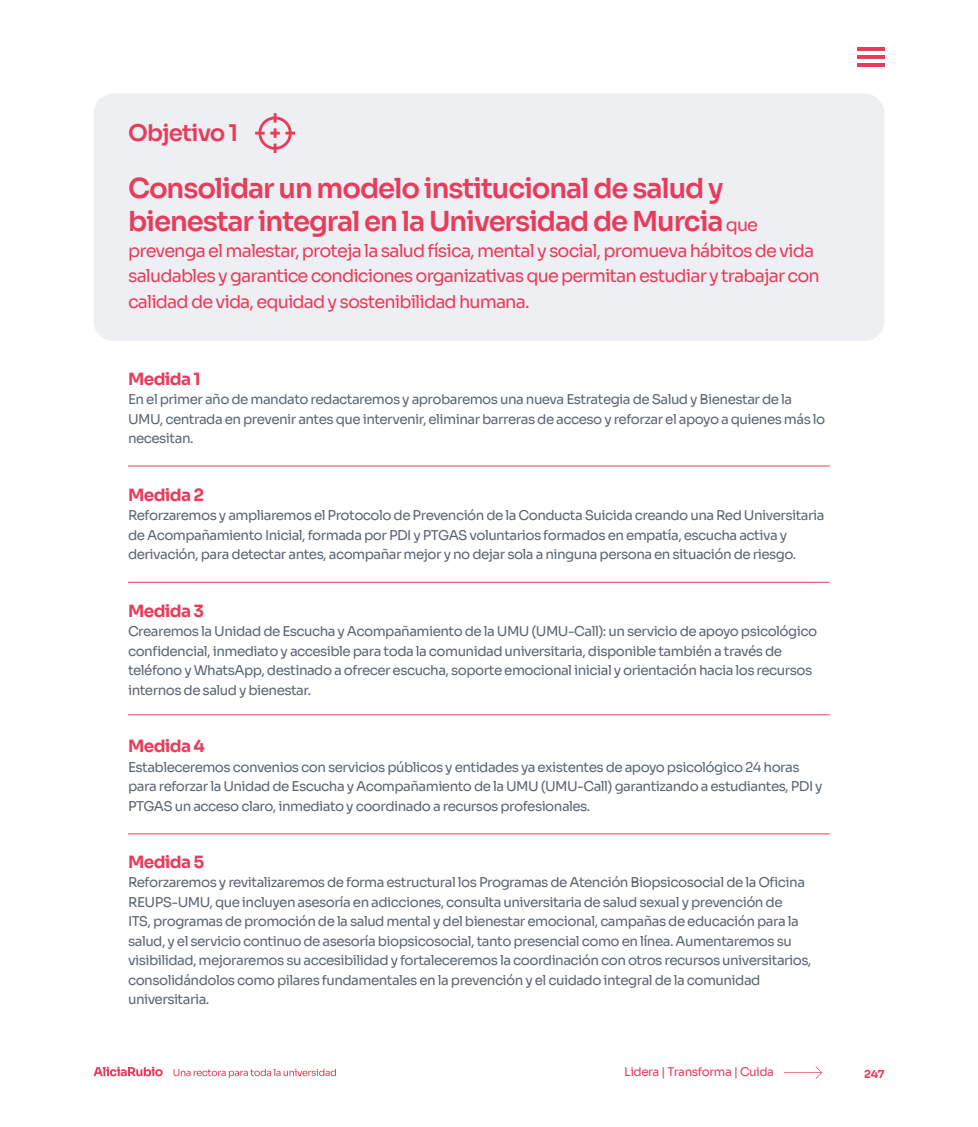
<style>
.page{position:relative;width:978px;height:1127px;background:#fff}
.page>*{position:absolute;margin:0;border:0;box-sizing:border-box;transform-origin:0 0}
.t1{font:600 27.6px/32.7px "Sora";letter-spacing:-.04em;color:#e83c5c}
.t2{font:600 22.95px "Sora";letter-spacing:-.04em;color:#e83c5c}
.t3{font:17.7px/25.5px "Sora";letter-spacing:-.05em;color:#e83c5c}
.t4{font:700 16.95px "Sora";letter-spacing:-.04em;color:#e83c5c}
.t5{font:13.5px/19.5px "Sora";letter-spacing:-.04em;color:#596471}
.t6{font:12px "Sora";letter-spacing:-.04em;color:#e83c5c}
.t7{font:700 10.95px "Sora";color:#e83c5c}
.s1{font-weight:400;font-size:17.7px}
</style>
<div class="page">
<svg style="left:94px;top:1066px;width:69px;height:10px"></svg>
<svg style="left:173px;top:1069px;width:163px;height:9px"></svg>
<svg style="left:784px;top:1066px;width:38px;height:13px"></svg>
<hr style="left:857px;top:47px;width:27px;height:4px;background:#e83c5c">
<hr style="left:857px;top:55px;width:27px;height:4px;background:#e83c5c">
<hr style="left:857px;top:63px;width:27px;height:4px;background:#e83c5c">
<div style="left:94px;top:94px;width:790px;height:247px;background:#edeff2;border-radius:20px"></div>
<svg style="left:255px;top:113px;width:40px;height:40px"></svg>
<hr style="left:128px;top:466px;width:702px;height:1px;background:#e83c5c">
<hr style="left:128px;top:582px;width:702px;height:1px;background:#e83c5c">
<hr style="left:128px;top:714px;width:702px;height:1px;background:#e83c5c">
<hr style="left:128px;top:833px;width:702px;height:1px;background:#e83c5c">
<h2 class="t2" style="left:128px;top:113px;width:112px">Objetivo 1</h2>
<h1 class="t1" style="left:128px;top:170px;width:631px">Consolidar un modelo institucional de salud y bienestar integral en la Universidad de Murcia <span class="s1">que</span></h1>
<h3 class="t3" style="left:128px;top:236px;width:693px">prevenga el malestar, proteja la salud física, mental y social, promueva hábitos de vida saludables y garantice condiciones organizativas que permitan estudiar y trabajar con calidad de vida, equidad y sostenibilidad humana.</h3>
<p class="t4" style="left:128px;top:364px;width:74px">Medida 1</p>
<p class="t5" style="left:128px;top:388px;width:699px">En el primer año de mandato redactaremos y aprobaremos una nueva Estrategia de Salud y Bienestar de la<br>UMU, centrada en prevenir antes que intervenir, eliminar barreras de acceso y reforzar el apoyo a quienes más lo necesitan.</p>
<p class="t4" style="left:128px;top:480px;width:77px">Medida 2</p>
<p class="t5" style="left:128px;top:504px;width:698px">Reforzaremos y ampliaremos el Protocolo de Prevención de la Conducta Suicida creando una Red Universitaria de Acompañamiento Inicial, formada por PDI y PTGAS voluntarios formados en empatía, escucha activa y derivación, para detectar antes, acompañar mejor y no dejar sola a ninguna persona en situación de riesgo.</p>
<p class="t4" style="left:128px;top:596px;width:77px">Medida 3</p>
<p class="t5" style="left:128px;top:620px;width:691px">Crearemos la Unidad de Escucha y Acompañamiento de la UMU (UMU-Call): un servicio de apoyo psicológico confidencial, inmediato y accesible para toda la comunidad universitaria, disponible también a través de teléfono y WhatsApp, destinado a ofrecer escucha, soporte emocional inicial y orientación hacia los recursos internos de salud y bienestar.</p>
<p class="t4" style="left:128px;top:732px;width:78px">Medida 4</p>
<p class="t5" style="left:128px;top:756px;width:696px">Estableceremos convenios con servicios públicos y entidades ya existentes de apoyo psicológico 24 horas para reforzar la Unidad de Escucha y Acompañamiento de la UMU (UMU-Call) garantizando a estudiantes, PDI y<br>PTGAS un acceso claro, inmediato y coordinado a recursos profesionales.</p>
<p class="t4" style="left:128px;top:848px;width:78px">Medida 5</p>
<p class="t5" style="left:128px;top:872px;width:685px">Reforzaremos y revitalizaremos de forma estructural los Programas de Atención Biopsicosocial de la Oficina REUPS-UMU, que incluyen asesoría en adicciones, consulta universitaria de salud sexual y prevención de<br>ITS, programas de promoción de la salud mental y del bienestar emocional, campañas de educación para la salud, y el servicio continuo de asesoría biopsicosocial, tanto presencial como en línea. Aumentaremos su visibilidad, mejoraremos su accesibilidad y fortaleceremos la coordinación con otros recursos universitarios, consolidándolos como pilares fundamentales en la prevención y el cuidado integral de la comunidad universitaria.</p>
<p class="t6" style="left:624px;top:1062px;width:151px">Lidera | Transforma | Cuida</p>
<p class="t7" style="left:864px;top:1065px;width:22px">247</p>
</div>
